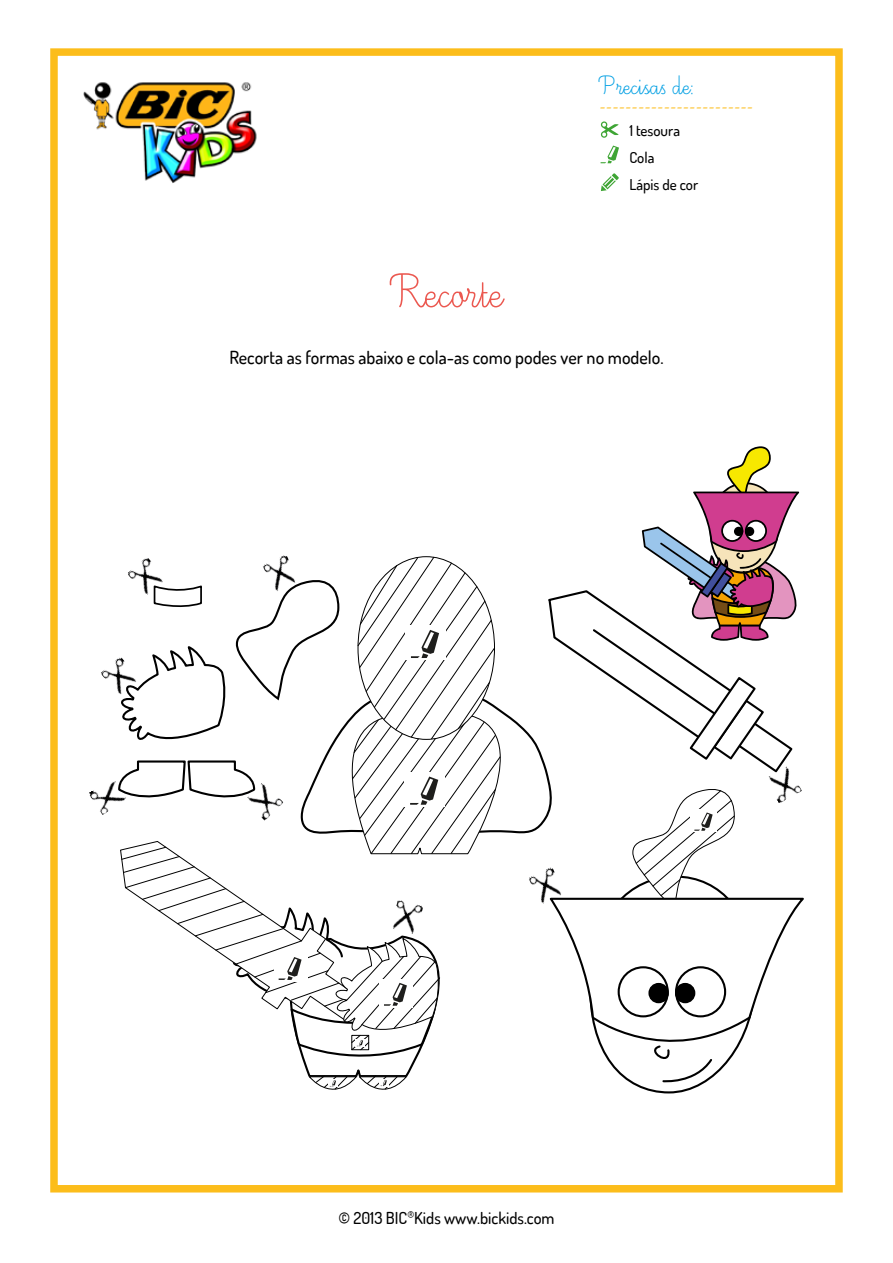
<style>
.page{position:relative;width:893px;height:1263px;background:#fff}
.page>*{position:absolute;margin:0;border:0;box-sizing:border-box;transform-origin:0 0}
.t1{font:60px "Ecriture A Romain Orne";color:#eb5850}
.t2{font:33px "Ecriture A Romain Orne";color:#009fe3}
.t3{font:500 18px "Dosis";color:#000}
.t4{font:18px "Minion Pro";color:#fcbd1b}
.t5{font:500 16.5px "Dosis";color:#000}
.t6{font:500 15px/27px "Dosis";color:#000}
</style>
<div class="page">
<div style="left:50px;top:48px;width:793px;height:1144px;border:8px solid #fcbd1b"></div>
<img style="left:83px;top:82px;width:174px;height:101px">
<svg style="left:601px;top:173px;width:18px;height:18px"></svg>
<svg style="left:600px;top:121px;width:19px;height:17px"></svg>
<svg style="left:601px;top:146px;width:18px;height:17px"></svg>
<svg style="left:120px;top:446px;width:684px;height:648px"></svg>
<img style="left:391px;top:900px;width:32px;height:35px">
<img style="left:528px;top:867px;width:37px;height:37px">
<img style="left:262px;top:554px;width:37px;height:38px">
<img style="left:127px;top:557px;width:39px;height:39px">
<img style="left:101px;top:656px;width:38px;height:40px">
<img style="left:89px;top:777px;width:38px;height:38px">
<img style="left:244px;top:781px;width:39px;height:40px">
<img style="left:765px;top:765px;width:37px;height:38px">
<h2 class="t2" style="left:600px;top:69px;width:96px">Precisas de:</h2>
<p class="t4" style="left:600px;top:94px;width:155px">------------------------</p>
<h1 class="t1" style="left:391px;top:262px;width:112px">Recorte</h1>
<p class="t6" style="left:629px;top:116px;width:70px">1 tesoura<br>Cola<br>Lápis de cor</p>
<p class="t3" style="left:229px;top:346px;width:436px">Recorta as formas abaixo e cola-as como podes ver no modelo.</p>
<p class="t5" style="left:338px;top:1207px;width:218px">© 2013 BIC<sup>®</sup>Kids www.bickids.com</p>
</div>
